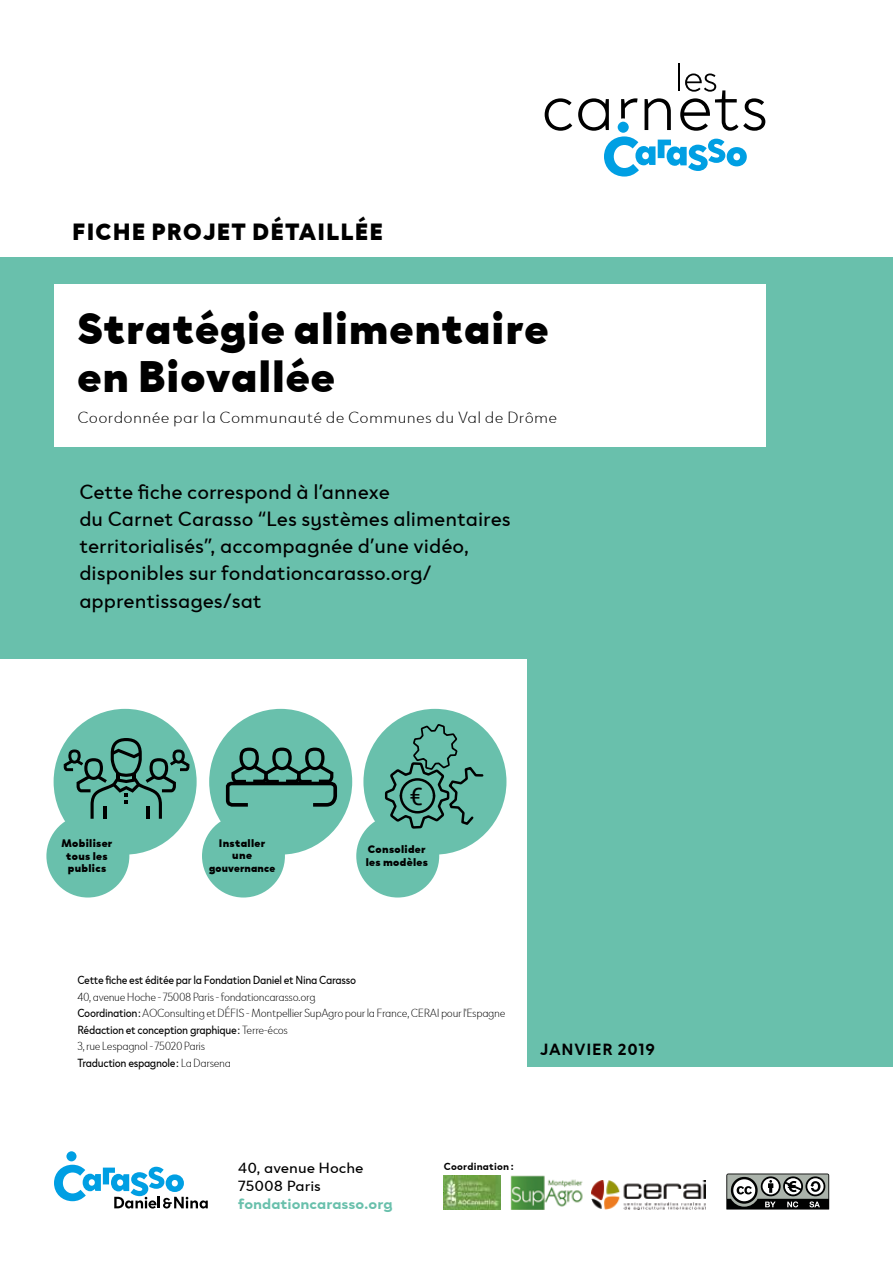
<style>
.page{position:relative;width:893px;height:1263px;background:#fff}
.page>*{position:absolute;margin:0;border:0;box-sizing:border-box;transform-origin:0 0}
.t1{font:900 45px/48px "TRY Clother";letter-spacing:.02em;color:#000}
.t2{font:24.15px "Roboto";color:#000}
.t3{font:900 24px "TRY Clother";letter-spacing:.05em;color:#000}
.t4{font:21px/27px "TRY Clother";color:#000}
.t5{font:300 16.5px "TRY Clother";letter-spacing:.02em;color:#000}
.t6{font:700 16.5px "TRY Clother";letter-spacing:.05em;color:#000}
.t7{font:15px "TRY Clother";color:#000;scale:1.05 1}
.t8{font:700 15px "TRY Clother";color:#69c0ac;scale:1.05 1}
.t9{font:300 12px/16.5px "TRY Clother";letter-spacing:-.03em;color:#000;scale:.9 1}
.t10{font:12px "TRY Clother";letter-spacing:-.03em;color:#000;scale:.9 1}
.t11{font:900 11.1px/12.6px "TRY Clother";letter-spacing:.03em;color:#000;text-align:center}
.t12{font:700 10.5px "TRY Clother";letter-spacing:.02em;color:#000}
.s1{font-weight:400}
</style>
<div class="page">
<div style="left:527px;top:257px;width:366px;height:810px;background:#69c0ac"></div>
<svg style="left:545px;top:98px;width:27px;height:33px"></svg>
<hr style="left:678px;top:63px;width:2px;height:28px;background:#000">
<svg style="left:578px;top:73px;width:187px;height:104px"></svg>
<div style="left:0;top:257px;width:545px;height:401px;background:#69c0ac"></div>
<div style="left:54px;top:285px;width:711px;height:162px;background:#fff"></div>
<img style="left:444px;top:1175px;width:57px;height:34px">
<img style="left:510px;top:1175px;width:73px;height:34px">
<img style="left:592px;top:1180px;width:114px;height:29px">
<svg style="left:726px;top:1173px;width:103px;height:36px"></svg>
<div style="left:66px;top:1151px;width:11px;height:10px;background:#009fe3;border-radius:50%"></div>
<svg style="left:54px;top:1165px;width:154px;height:43px"></svg>
<div style="left:363px;top:709px;width:143px;height:146px;background:#69c0ac;border-radius:50%"></div>
<div style="left:356px;top:814px;width:83px;height:83px;background:#69c0ac;border-radius:50%"></div>
<svg style="left:383px;top:658px;width:102px;height:196px"></svg>
<div style="left:209px;top:709px;width:143px;height:146px;background:#69c0ac;border-radius:50%"></div>
<div style="left:202px;top:814px;width:83px;height:83px;background:#69c0ac;border-radius:50%"></div>
<svg style="left:225px;top:747px;width:112px;height:60px"></svg>
<div style="left:54px;top:709px;width:143px;height:146px;background:#69c0ac;border-radius:50%"></div>
<div style="left:46px;top:814px;width:83px;height:83px;background:#69c0ac;border-radius:50%"></div>
<svg style="left:64px;top:738px;width:126px;height:81px"></svg>
<hr style="left:146px;top:806px;width:4px;height:13px;background:#000">
<h3 class="t3" style="left:72px;top:218px;width:312px">FICHE PROJET DÉTAILLÉE</h3>
<h1 class="t1" style="left:77px;top:304px;width:473px">Stratégie alimentaire en Biovallée</h1>
<h3 class="t5" style="left:77px;top:405px;width:481px">Coordonnée par la Communauté de Communes du Val de Drôme</h3>
<h3 class="t4" style="left:79px;top:479px;width:433px">Cette fiche correspond à l’annexe<br>du Carnet Carasso “Les systèmes alimentaires territorialisés”, accompagnée d’une vidéo, disponibles sur fondationcarasso.org/ apprentissages/sat</h3>
<p class="t11" style="left:61px;top:837px;width:53px">Mobiliser tous les publics</p>
<p class="t11" style="left:209px;top:837px;width:68px">Installer une gouvernance</p>
<h2 class="t2" style="left:410px;top:780px;width:15px">€</h2>
<p class="t11" style="left:366px;top:843px;width:64px;text-align:left">Consolider les modèles</p>
<p class="t10" style="left:77px;top:970px;width:311px">Cette fiche est éditée par la Fondation Daniel et Nina Carasso</p>
<p class="t9" style="left:77px;top:988px;width:477px">40, avenue Hoche - 75008 Paris - fondationcarasso.org<br><span class="s1">Coordination:</span> AOConsulting et DÉFIS - Montpellier SupAgro pour la France, CERAI pour l'Espagne <span class="s1">Rédaction et conception graphique:</span> Terre-écos<br>3, rue Lespagnol - 75020 Paris<br><span class="s1">Traduction espagnole:</span> La Darsena</p>
<h3 class="t6" style="left:540px;top:1040px;width:117px">JANVIER 2019</h3>
<p class="t7" style="left:238px;top:1156px;width:121px">40, avenue Hoche</p>
<p class="t12" style="left:444px;top:1160px;width:72px">Coordination :</p>
<p class="t7" style="left:238px;top:1174px;width:80px">75008 Paris</p>
<p class="t8" style="left:238px;top:1195px;width:148px">fondationcarasso.org</p>
</div>
